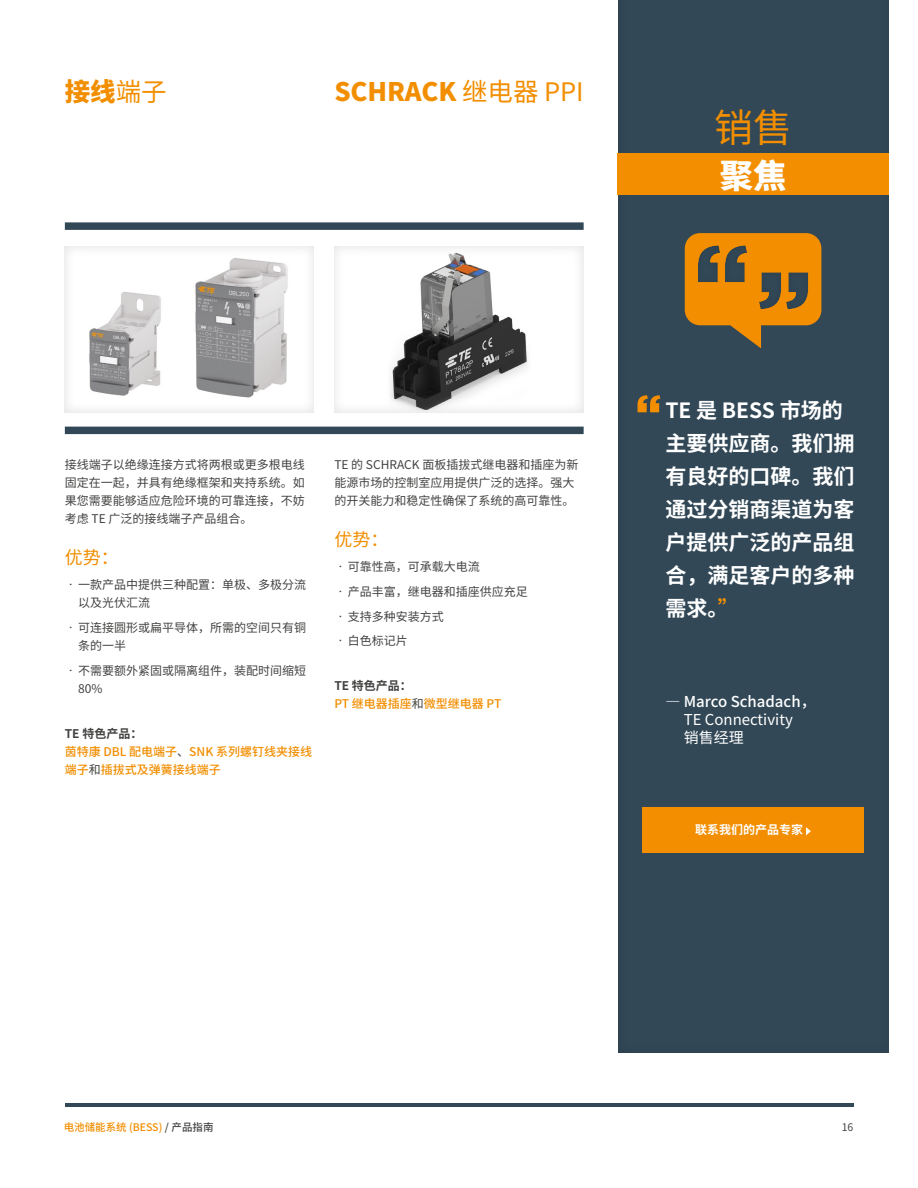
<style>
.page{position:relative;width:918px;height:1188px;background:#fff}
.page>*{position:absolute;margin:0;border:0;box-sizing:border-box;transform-origin:0 0}
.t1{font:39px "Noto Sans CJ Kjp";color:#f28e00}
.t2{font:900 33.3px "Noto Sans CJ Kjp";color:#fff}
.t3{font:900 25.5px "Noto Sans CJ Kjp";color:#f28e00}
.t4{font:700 21px/33px "Noto Sans CJ Kjp";color:#fff}
.t5{font:18px "Noto Sans CJ Kjp";color:#f28e00}
.t6{font:15px/18px "Noto Sans CJ Kjp";color:#fff}
.t7{font:500 15px "Noto Sans CJ Kjp";color:#fff}
.t8{font:12px/18px "Noto Sans CJ Kjp";color:#424241}
.t9{font:500 12px/18px "Noto Sans CJ Kjp";color:#f28e00}
.t10{font:700 12px "Noto Sans CJ Kjp";color:#fff}
.t11{font:500 10.5px "Noto Sans CJ Kjp";color:#f28e00}
.t12{font:10.5px "Noto Sans CJ Kjp";color:#424241}
.s1{font-weight:400}
.s2{font-weight:700;color:#424241}
.s3{font-weight:400;color:#424241}
.s4{color:#f28e00}
.s5{color:#424241}
</style>
<div class="page">
<hr style="left:65px;top:1104px;width:788px;height:3px;background:#324857">
<div style="left:65px;top:222px;width:519px;height:8px;background:#324857"></div>
<div style="left:65px;top:427px;width:519px;height:7px;background:#324857"></div>
<div style="left:322px;top:236px;width:276px;height:178px;background:#000;opacity:.1"></div>
<div style="left:52px;top:236px;width:276px;height:178px;background:#000;opacity:.1"></div>
<div style="left:604px;top:0;width:297px;height:1054px;background:#000;opacity:.1"></div>
<div style="left:617px;top:153px;width:272px;height:42px;background:#f28e00"></div>
<div style="left:642px;top:807px;width:222px;height:46px;background:#f28e00"></div>
<svg style="left:806px;top:827px;width:5px;height:8px"></svg>
<svg style="left:638px;top:395px;width:22px;height:17px"></svg>
<svg style="left:685px;top:233px;width:136px;height:115px"></svg>
<div style="left:685px;top:236px;width:74px;height:46px;background:#000;opacity:.1"></div>
<h3 class="t3" style="left:65px;top:78px;width:103px">接线<span class="s1">端子</span></h3>
<h3 class="t3" style="left:334px;top:78px;width:251px">SCHRACK <span class="s1">继电器 PPI</span></h3>
<p class="t8" style="left:65px;top:455px;width:241px;text-align:justify">接线端子以绝缘连接方式将两根或更多根电线固定在一起，并具有绝缘框架和夹持系统。如果您需要能够适应危险环境的可靠连接，不妨考虑 TE 广泛的接线端子产品组合。</p>
<h3 class="t5" style="left:65px;top:548px;width:55px">优势：</h3>
<p class="t8" style="left:78px;top:576px;width:229px;text-indent:-14px">•一款产品中提供三种配置：单极、多极分流以及光伏汇流</p>
<p class="t8" style="left:78px;top:619px;width:229px;text-indent:-14px">•可连接圆形或扁平导体，所需的空间只有铜条的一半</p>
<p class="t8" style="left:78px;top:662px;width:229px;text-indent:-14px">•不需要额外紧固或隔离组件，装配时间缩短<br>80%</p>
<p class="t9" style="left:65px;top:725px;width:249px"><span class="s2">TE 特色产品：<br></span>茵特康 DBL 配电端子<span class="s3">、</span>SNK 系列螺钉线夹接线端子<span class="s3">和</span>插拔式及弹簧接线端子</p>
<p class="t8" style="left:334px;top:455px;width:245px">TE 的 SCHRACK 面板插拔式继电器和插座为新能源市场的控制室应用提供广泛的选择。强大的开关能力和稳定性确保了系统的高可靠性。</p>
<h3 class="t5" style="left:334px;top:530px;width:55px">优势：</h3>
<p class="t8" style="left:334px;top:558px;width:147px">•可靠性高，可承载大电流</p>
<p class="t8" style="left:334px;top:583px;width:195px">•产品丰富，继电器和插座供应充足</p>
<p class="t8" style="left:334px;top:608px;width:111px">•支持多种安装方式</p>
<p class="t8" style="left:334px;top:632px;width:75px">•白色标记片</p>
<p class="t9" style="left:334px;top:677px;width:168px"><span class="s2">TE 特色产品：<br></span>PT 继电器插座<span class="s3">和</span>微型继电器 PT</p>
<h1 class="t1" style="left:714px;top:106px;width:79px">销售</h1>
<h2 class="t2" style="left:720px;top:157px;width:68px">聚焦</h2>
<h3 class="t4" style="left:665px;top:394px;width:190px">TE 是 BESS 市场的主要供应商。我们拥有良好的口碑。我们通过分销商渠道为客户提供广泛的产品组合，满足客户的多种需求。<span class="s4">”</span></h3>
<p class="t7" style="left:665px;top:693px;width:152px">— Marco Schadach，</p>
<p class="t6" style="left:684px;top:710px;width:111px">TE Connectivity销售经理</p>
<p class="t10" style="left:695px;top:823px;width:110px">联系我们的产品专家</p>
<p class="t11" style="left:64px;top:1121px;width:151px">电池储能系统 (BESS) <span class="s5">/ 产品指南</span></p>
<p class="t12" style="left:842px;top:1121px;width:13px">16</p>
</div>
